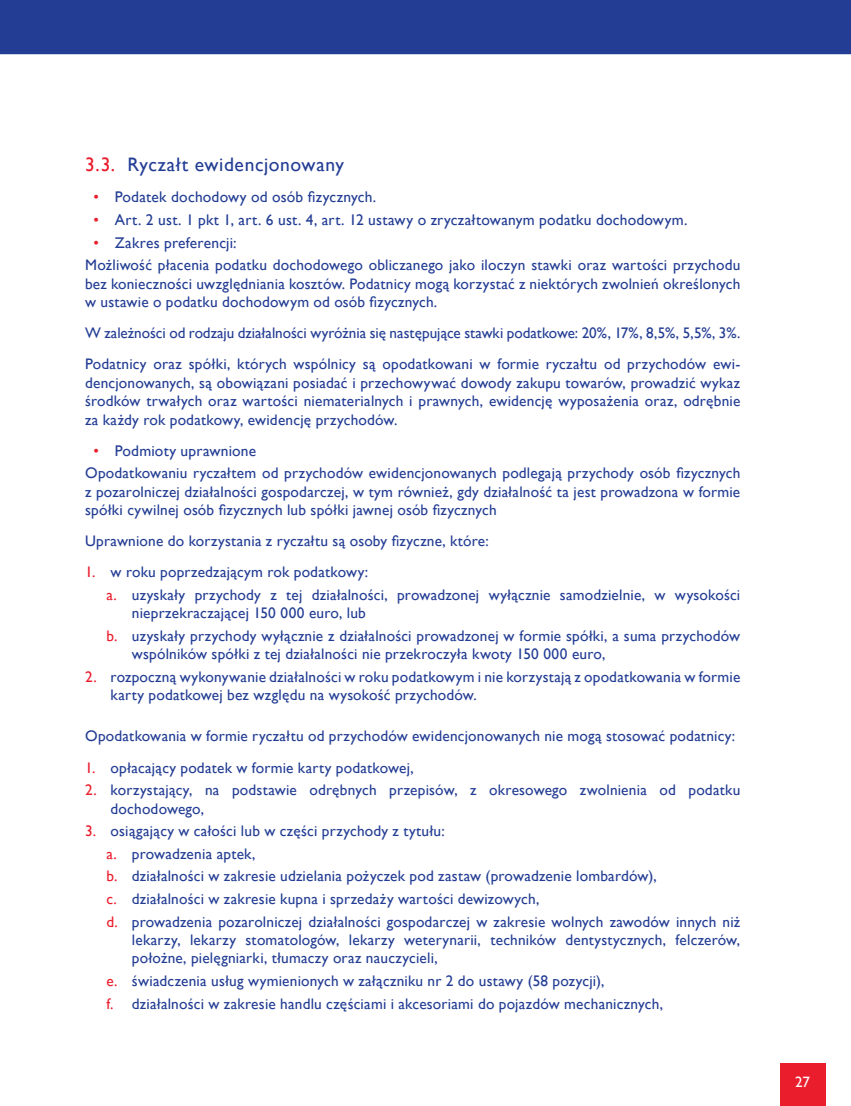
<style>
.page{position:relative;width:851px;height:1106px;background:#fff}
.page>*{position:absolute;margin:0;border:0;box-sizing:border-box;transform-origin:0 0}
.t1{font:19.5px "Gill Sans";letter-spacing:.03em;color:#233d94}
.t2{font:15.45px "Gill Sans";letter-spacing:.015em;color:#233d94}
.t3{font:15.3px/18.3px "Gill Sans";letter-spacing:.01em;color:#233d94}
.t4{font:15px "Gill Sans";color:#fff}
.s1{color:#ea1d2c}
</style>
<div class="page">
<div style="left:779px;top:1063px;width:46px;height:43px;background:#ea1d2c"></div>
<div style="left:0;top:0;width:850px;height:54px;background:#233d94"></div>
<p class="t1" style="left:85px;top:153px;width:260px"><span class="s1">3.3.</span> Ryczałt ewidencjonowany</p>
<p class="t2" style="left:94px;top:188px;width:284px"><span class="s1">•</span> Podatek dochodowy od osób fizycznych.</p>
<p class="t2" style="left:94px;top:211px;width:595px"><span class="s1">•</span> Art. 2 ust. 1 pkt 1, art. 6 ust. 4, art. 12 ustawy o zryczałtowanym podatku dochodowym.</p>
<p class="t2" style="left:94px;top:233px;width:144px"><span class="s1">•</span> Zakres preferencji:</p>
<p class="t3" style="left:85px;top:256px;width:656px;text-align:justify">Możliwość płacenia podatku dochodowego obliczanego jako iloczyn stawki oraz wartości przychodu bez konieczności uwzględniania kosztów. Podatnicy mogą korzystać z niektórych zwolnień określonych w ustawie o podatku dochodowym od osób fizycznych.</p>
<p class="t3" style="left:85px;top:318px;width:656px;line-height:31px">W zależności od rodzaju działalności wyróżnia się następujące stawki podatkowe: 20%, 17%, 8,5%, 5,5%, 3%.<br>Podatnicy oraz spółki, których wspólnicy są opodatkowani w formie ryczałtu od przychodów ewi-</p>
<p class="t3" style="left:85px;top:374px;width:656px;text-align:justify">dencjonowanych, są obowiązani posiadać i przechowywać dowody zakupu towarów, prowadzić wykaz środków trwałych oraz wartości niematerialnych i prawnych, ewidencję wyposażenia oraz, odrębnie za każdy rok podatkowy, ewidencję przychodów.</p>
<p class="t2" style="left:94px;top:441px;width:164px"><span class="s1">•</span> Podmioty uprawnione</p>
<p class="t3" style="left:85px;top:464px;width:656px;text-align:justify">Opodatkowaniu ryczałtem od przychodów ewidencjonowanych podlegają przychody osób fizycznych z pozarolniczej działalności gospodarczej, w tym również, gdy działalność ta jest prowadzona w formie spółki cywilnej osób fizycznych lub spółki jawnej osób fizycznych</p>
<p class="t3" style="left:85px;top:532px;width:405px">Uprawnione do korzystania z ryczałtu są osoby fizyczne, które:</p>
<p class="t3" style="left:106px;top:561px;width:635px;line-height:22.6px;text-indent:-21px"><span class="s1">1.</span> w roku poprzedzającym rok podatkowy:<br><span class="s1">a.</span> uzyskały przychody z tej działalności, prowadzonej wyłącznie samodzielnie, w wysokości</p>
<p class="t3" style="left:106px;top:602px;width:635px;line-height:22.6px;text-indent:26px">nieprzekraczającej 150 000 euro, lub<br><span class="s1">b.</span> uzyskały przychody wyłącznie z działalności prowadzonej w formie spółki, a suma przychodów</p>
<p class="t3" style="left:132px;top:645px;width:475px">wspólników spółki z tej działalności nie przekroczyła kwoty 150 000 euro,</p>
<p class="t3" style="left:111px;top:668px;width:631px;text-indent:-26px"><span class="s1">2.</span> rozpoczną wykonywanie działalności w roku podatkowym i nie korzystają z opodatkowania w formie karty podatkowej bez względu na wysokość przychodów.</p>
<p class="t3" style="left:85px;top:727px;width:651px">Opodatkowania w formie ryczałtu od przychodów ewidencjonowanych nie mogą stosować podatnicy:</p>
<p class="t3" style="left:85px;top:758px;width:330px"><span class="s1">1.</span> opłacający podatek w formie karty podatkowej,</p>
<p class="t3" style="left:111px;top:781px;width:631px;text-indent:-26px"><span class="s1">2.</span> korzystający, na podstawie odrębnych przepisów, z okresowego zwolnienia od podatku dochodowego,</p>
<p class="t3" style="left:106px;top:820px;width:635px;line-height:22.6px;text-indent:-21px"><span class="s1">3.</span> osiągający w całości lub w części przychody z tytułu:<br><span class="s1">a.</span> prowadzenia aptek,<br><span class="s1">b.</span> działalności w zakresie udzielania pożyczek pod zastaw (prowadzenie lombardów),<br><span class="s1">c.</span> działalności w zakresie kupna i sprzedaży wartości dewizowych,<br><span class="s1">d.</span> prowadzenia pozarolniczej działalności gospodarczej w zakresie wolnych zawodów innych niż</p>
<p class="t3" style="left:132px;top:931px;width:610px">lekarzy, lekarzy stomatologów, lekarzy weterynarii, techników dentystycznych, felczerów, położne, pielęgniarki, tłumaczy oraz nauczycieli,</p>
<p class="t3" style="left:106px;top:969px;width:558px;line-height:22.6px"><span class="s1">e.</span> świadczenia usług wymienionych w załączniku nr 2 do ustawy (58 pozycji),<br><span class="s1">f.</span> działalności w zakresie handlu częściami i akcesoriami do pojazdów mechanicznych,</p>
<p class="t4" style="left:795px;top:1072px;width:16px">27</p>
</div>
